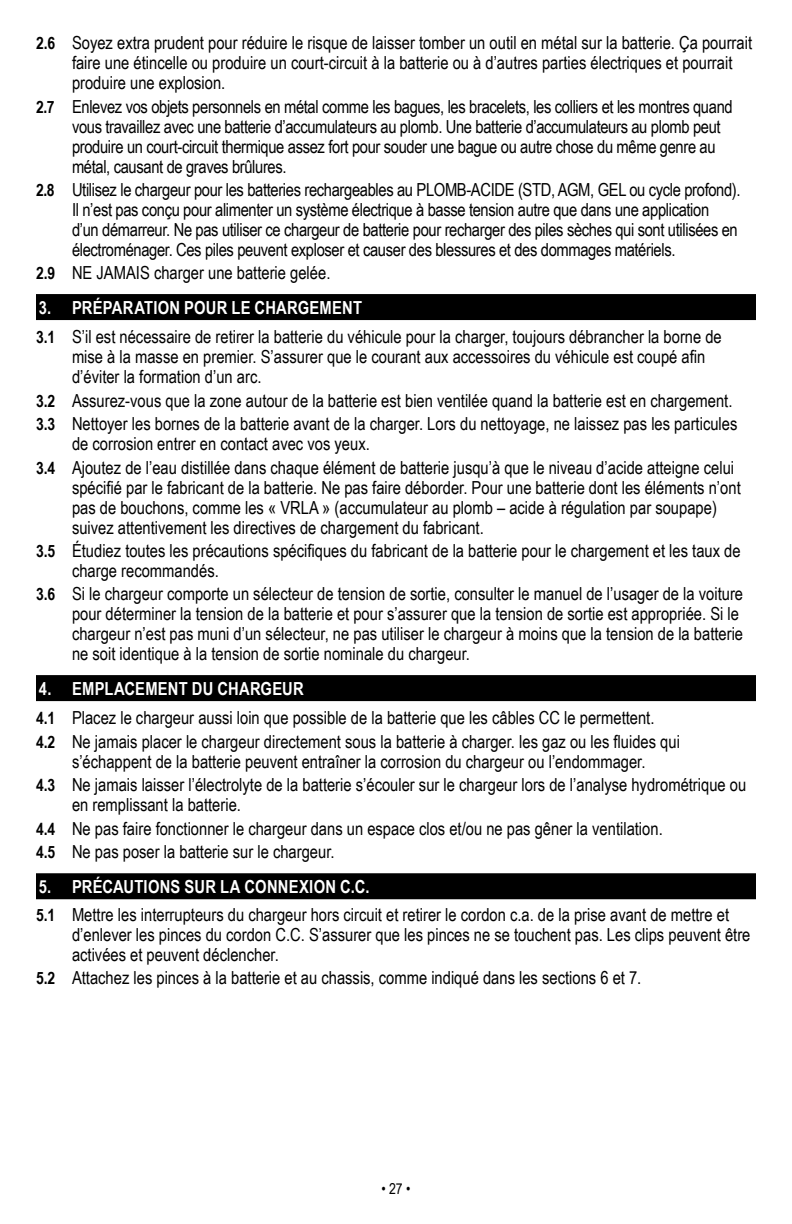
<style>
.page{position:relative;width:792px;height:1224px;background:#fff}
.page>*{position:absolute;margin:0;border:0;box-sizing:border-box;transform-origin:0 0}
.t1{font:18px/20px "Arial Narrow";color:#000}
.t2{font:18px/20px "Arial Narrow";letter-spacing:-.02em;color:#000}
.t3{font:15px "Arial Narrow";color:#000}
.s1{font-weight:700;font-size:17px}
.s2{font-weight:700;color:#fff}
</style>
<div class="page">
<div style="left:36px;top:294px;width:720px;height:26px;background:#000"></div>
<div style="left:36px;top:675px;width:720px;height:26px;background:#000"></div>
<div style="left:36px;top:873px;width:720px;height:26px;background:#000"></div>
<p class="t1" style="left:72px;top:32px;width:682px;text-indent:-36px"><span class="s1">2.6</span> Soyez extra prudent pour réduire le risque de laisser tomber un outil en métal sur la batterie. Ça pourrait faire une étincelle ou produire un court-circuit à la batterie ou à d’autres parties électriques et pourrait produire une explosion.</p>
<p class="t2" style="left:72px;top:96px;width:662px;text-indent:-36px"><span class="s1">2.7</span> Enlevez vos objets personnels en métal comme les bagues, les bracelets, les colliers et les montres quand vous travaillez avec une batterie d’accumulateurs au plomb. Une batterie d’accumulateurs au plomb peut produire un court-circuit thermique assez fort pour souder une bague ou autre chose du même genre au métal, causant de graves brûlures.</p>
<p class="t2" style="left:72px;top:179px;width:670px;text-indent:-36px"><span class="s1">2.8</span> Utilisez le chargeur pour les batteries rechargeables au PLOMB-ACIDE (STD, AGM, GEL ou cycle profond).<br>Il n’est pas conçu pour alimenter un système électrique à basse tension autre que dans une application<br>d’un démarreur. Ne pas utiliser ce chargeur de batterie pour recharger des piles sèches qui sont utilisées en électroménager. Ces piles peuvent exploser et causer des blessures et des dommages matériels.</p>
<p class="t1" style="left:36px;top:262px;width:296px"><span class="s1">2.9</span> NE JAMAIS charger une batterie gelée.</p>
<p class="t1" style="left:36px;top:292px;width:687px;line-height:29.4px"><span class="s2">3. PRÉPARATION POUR LE CHARGEMENT<br></span><span class="s1">3.1</span> S’il est nécessaire de retirer la batterie du véhicule pour la charger, toujours débrancher la borne de</p>
<p class="t1" style="left:72px;top:346px;width:635px">mise à la masse en premier. S’assurer que le courant aux accessoires du véhicule est coupé afin d’éviter la formation d’un arc.</p>
<p class="t1" style="left:36px;top:388px;width:703px;line-height:23.6px"><span class="s1">3.2</span> Assurez-vous que la zone autour de la batterie est bien ventilée quand la batterie est en chargement.<br><span class="s1">3.3</span> Nettoyer les bornes de la batterie avant de la charger. Lors du nettoyage, ne laissez pas les particules</p>
<p class="t1" style="left:36px;top:431px;width:700px;line-height:23.6px;text-indent:36px">de corrosion entrer en contact avec vos yeux.<br><span class="s1">3.4</span> Ajoutez de l’eau distillée dans chaque élément de batterie jusqu’à que le niveau d’acide atteigne celui</p>
<p class="t1" style="left:72px;top:477px;width:670px">spécifié par le fabricant de la batterie. Ne pas faire déborder. Pour une batterie dont les éléments n’ont pas de bouchons, comme les « VRLA » (accumulateur au plomb – acide à régulation par soupape) suivez attentivement les directives de chargement du fabricant.</p>
<p class="t1" style="left:72px;top:540px;width:670px;text-indent:-36px"><span class="s1">3.5</span> Étudiez toutes les précautions spécifiques du fabricant de la batterie pour le chargement et les taux de charge recommandés.</p>
<p class="t1" style="left:72px;top:583px;width:673px;text-indent:-36px"><span class="s1">3.6</span> Si le chargeur comporte un sélecteur de tension de sortie, consulter le manuel de l’usager de la voiture pour déterminer la tension de la batterie et pour s’assurer que la tension de sortie est appropriée. Si le chargeur n’est pas muni d’un sélecteur, ne pas utiliser le chargeur à moins que la tension de la batterie ne soit identique à la tension de sortie nominale du chargeur.</p>
<p class="t1" style="left:36px;top:673px;width:620px;line-height:29.4px"><span class="s2">4. EMPLACEMENT DU CHARGEUR<br></span><span class="s1">4.1</span> Placez le chargeur aussi loin que possible de la batterie que les câbles CC le permettent.</p>
<p class="t1" style="left:36px;top:731px;width:646px;text-align:center"><span class="s1">4.2</span> Ne jamais placer le chargeur directement sous la batterie à charger. les gaz ou les fluides qui s’échappent de la batterie peuvent entraîner la corrosion du chargeur ou l’endommager.</p>
<p class="t1" style="left:72px;top:774px;width:676px;text-indent:-36px"><span class="s1">4.3</span> Ne jamais laisser l’électrolyte de la batterie s’écouler sur le chargeur lors de l’analyse hydrométrique ou en remplissant la batterie.</p>
<p class="t1" style="left:36px;top:816px;width:628px;line-height:23.6px"><span class="s1">4.4</span> Ne pas faire fonctionner le chargeur dans un espace clos et/ou ne pas gêner la ventilation.<br><span class="s1">4.5</span> Ne pas poser la batterie sur le chargeur.</p>
<p class="t1" style="left:36px;top:871px;width:695px;line-height:28.6px"><span class="s2">5. PRÉCAUTIONS SUR LA CONNEXION C.C.<br></span><span class="s1">5.1</span> Mettre les interrupteurs du chargeur hors circuit et retirer le cordon c.a. de la prise avant de mettre et</p>
<p class="t1" style="left:72px;top:924px;width:680px">d’enlever les pinces du cordon C.C. S’assurer que les pinces ne se touchent pas. Les clips peuvent être activées et peuvent déclencher.</p>
<p class="t1" style="left:36px;top:967px;width:607px"><span class="s1">5.2</span> Attachez les pinces à la batterie et au chassis, comme indiqué dans les sections 6 et 7.</p>
<p class="t3" style="left:381px;top:1177px;width:31px">• 27 •</p>
</div>
